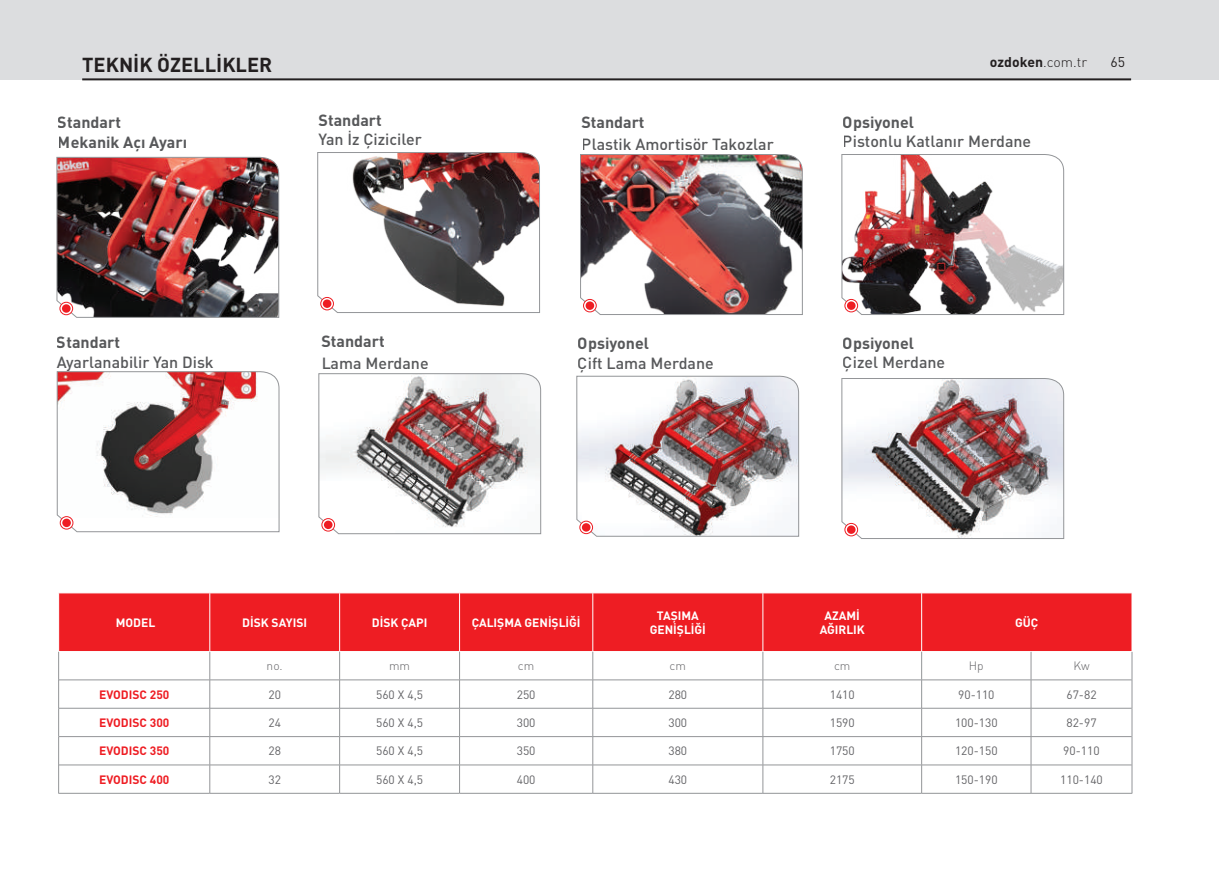
<style>
.page{position:relative;width:1219px;height:896px;background:#fff}
.page>*{position:absolute;margin:0;border:0;box-sizing:border-box;transform-origin:0 0}
.t1{font:700 20px "DIN Pro";color:#231f20}
.t2{font:500 16px "DIN Pro";color:#57585a}
.t3{font:700 16px "DIN Pro";color:#57585a}
.t4{font:700 14px "DIN Pro";color:#231f20}
.t5{font:14px "DIN Pro";color:#231f20}
.t6{font:12px "DIN Pro";color:#636366}
.t7{font:700 12px/14.4px "DIN Pro";color:#fff;text-align:center}
.t8{font:700 12px "DIN Pro";color:#ee1d23}
.t9{font:300 12px "DIN Pro";color:#636366}
.s1{font-weight:300}
</style>
<div class="page">
<div style="left:0;top:0;width:1219px;height:79px;background:#dcdddf"></div>
<hr style="left:82px;top:78px;width:1049px;height:2px;background:#231f20">
<img style="left:576px;top:375px;width:223px;height:162px">
<svg style="left:580px;top:521px;width:13px;height:12px"></svg>
<div style="left:579px;top:521px;width:14px;height:13px;border:1px solid #ee1d23;border-radius:50%"></div>
<div style="left:582px;top:523px;width:8px;height:8px;background:#ee1d23;border-radius:50%"></div>
<svg style="left:317px;top:152px;width:223px;height:161px"></svg>
<svg style="left:321px;top:297px;width:12px;height:13px"></svg>
<div style="left:320px;top:297px;width:14px;height:13px;border:1px solid #ee1d23;border-radius:50%"></div>
<div style="left:323px;top:299px;width:8px;height:9px;background:#ee1d23;border-radius:50%"></div>
<img style="left:841px;top:378px;width:223px;height:161px">
<svg style="left:845px;top:523px;width:13px;height:13px"></svg>
<div style="left:844px;top:523px;width:14px;height:13px;border:1px solid #ee1d23;border-radius:50%"></div>
<div style="left:847px;top:525px;width:9px;height:9px;background:#ee1d23;border-radius:50%"></div>
<img style="left:56px;top:156px;width:223px;height:162px">
<svg style="left:60px;top:302px;width:13px;height:13px"></svg>
<div style="left:59px;top:302px;width:14px;height:13px;border:1px solid #ee1d23;border-radius:50%"></div>
<div style="left:62px;top:304px;width:9px;height:9px;background:#ee1d23;border-radius:50%"></div>
<img style="left:318px;top:373px;width:223px;height:161px">
<svg style="left:322px;top:518px;width:13px;height:13px"></svg>
<div style="left:321px;top:518px;width:14px;height:13px;border:1px solid #ee1d23;border-radius:50%"></div>
<div style="left:324px;top:520px;width:9px;height:9px;background:#ee1d23;border-radius:50%"></div>
<img style="left:580px;top:154px;width:223px;height:161px">
<svg style="left:583px;top:299px;width:13px;height:13px"></svg>
<div style="left:583px;top:299px;width:14px;height:13px;border:1px solid #ee1d23;border-radius:50%"></div>
<div style="left:586px;top:301px;width:8px;height:9px;background:#ee1d23;border-radius:50%"></div>
<img style="left:841px;top:154px;width:223px;height:161px">
<svg style="left:845px;top:299px;width:13px;height:13px"></svg>
<div style="left:844px;top:299px;width:14px;height:13px;border:1px solid #ee1d23;border-radius:50%"></div>
<div style="left:847px;top:301px;width:9px;height:9px;background:#ee1d23;border-radius:50%"></div>
<svg style="left:57px;top:371px;width:222px;height:161px"></svg>
<svg style="left:60px;top:516px;width:13px;height:13px"></svg>
<div style="left:60px;top:516px;width:13px;height:13px;border:1px solid #ee1d23;border-radius:50%"></div>
<div style="left:62px;top:518px;width:9px;height:9px;background:#ee1d23;border-radius:50%"></div>
<div style="left:59px;top:593px;width:1073px;height:58px;background:#ee1d23"></div>
<hr style="left:209px;top:593px;width:1px;height:58px;background:#fff">
<hr style="left:339px;top:593px;width:1px;height:58px;background:#fff">
<hr style="left:459px;top:593px;width:1px;height:58px;background:#fff">
<hr style="left:592px;top:593px;width:1px;height:58px;background:#fff">
<hr style="left:763px;top:593px;width:1px;height:58px;background:#fff">
<hr style="left:921px;top:593px;width:1px;height:58px;background:#fff">
<svg style="left:58px;top:652px;width:1px;height:141px"></svg>
<hr style="left:59px;top:679px;width:151px;height:1px;background:#939598">
<hr style="left:59px;top:708px;width:151px;height:1px;background:#939598">
<hr style="left:59px;top:736px;width:151px;height:1px;background:#939598">
<hr style="left:59px;top:764px;width:151px;height:1px;background:#939598">
<hr style="left:58px;top:793px;width:152px;height:1px;background:#939598">
<svg style="left:209px;top:652px;width:1px;height:141px"></svg>
<hr style="left:210px;top:679px;width:130px;height:1px;background:#939598">
<hr style="left:210px;top:708px;width:130px;height:1px;background:#939598">
<hr style="left:210px;top:736px;width:130px;height:1px;background:#939598">
<hr style="left:210px;top:764px;width:130px;height:1px;background:#939598">
<hr style="left:210px;top:793px;width:130px;height:1px;background:#939598">
<svg style="left:339px;top:652px;width:1px;height:141px"></svg>
<hr style="left:340px;top:679px;width:120px;height:1px;background:#939598">
<hr style="left:340px;top:708px;width:120px;height:1px;background:#939598">
<hr style="left:340px;top:736px;width:120px;height:1px;background:#939598">
<hr style="left:340px;top:764px;width:120px;height:1px;background:#939598">
<hr style="left:340px;top:793px;width:120px;height:1px;background:#939598">
<svg style="left:459px;top:652px;width:1px;height:141px"></svg>
<hr style="left:460px;top:679px;width:133px;height:1px;background:#939598">
<hr style="left:460px;top:708px;width:133px;height:1px;background:#939598">
<hr style="left:460px;top:736px;width:133px;height:1px;background:#939598">
<hr style="left:460px;top:764px;width:133px;height:1px;background:#939598">
<hr style="left:460px;top:793px;width:133px;height:1px;background:#939598">
<svg style="left:592px;top:652px;width:1px;height:141px"></svg>
<hr style="left:593px;top:679px;width:170px;height:1px;background:#939598">
<hr style="left:593px;top:708px;width:170px;height:1px;background:#939598">
<hr style="left:593px;top:736px;width:170px;height:1px;background:#939598">
<hr style="left:593px;top:764px;width:170px;height:1px;background:#939598">
<hr style="left:593px;top:793px;width:170px;height:1px;background:#939598">
<svg style="left:763px;top:652px;width:1px;height:141px"></svg>
<hr style="left:763px;top:679px;width:159px;height:1px;background:#939598">
<hr style="left:763px;top:708px;width:159px;height:1px;background:#939598">
<hr style="left:763px;top:736px;width:159px;height:1px;background:#939598">
<hr style="left:763px;top:764px;width:159px;height:1px;background:#939598">
<hr style="left:763px;top:793px;width:159px;height:1px;background:#939598">
<svg style="left:921px;top:652px;width:1px;height:141px"></svg>
<hr style="left:922px;top:679px;width:109px;height:1px;background:#939598">
<hr style="left:922px;top:708px;width:109px;height:1px;background:#939598">
<hr style="left:922px;top:736px;width:109px;height:1px;background:#939598">
<hr style="left:922px;top:764px;width:109px;height:1px;background:#939598">
<hr style="left:922px;top:793px;width:109px;height:1px;background:#939598">
<svg style="left:1031px;top:652px;width:1px;height:141px"></svg>
<hr style="left:1031px;top:679px;width:101px;height:1px;background:#939598">
<svg style="left:1132px;top:652px;width:1px;height:141px"></svg>
<hr style="left:1031px;top:708px;width:101px;height:1px;background:#939598">
<hr style="left:1031px;top:736px;width:101px;height:1px;background:#939598">
<hr style="left:1031px;top:764px;width:101px;height:1px;background:#939598">
<hr style="left:1031px;top:793px;width:101px;height:1px;background:#939598">
<h1 class="t1" style="left:82px;top:51px;width:192px">TEKNİK ÖZELLİKLER</h1>
<p class="t4" style="left:990px;top:53px;width:99px">ozdoken<span class="s1">.com.tr</span></p>
<p class="t5" style="left:1111px;top:54px;width:16px">65</p>
<h2 class="t3" style="left:58px;top:111px;width:65px">Standart</h2>
<h2 class="t3" style="left:58px;top:132px;width:131px">Mekanik Açı Ayarı</h2>
<h2 class="t3" style="left:319px;top:109px;width:65px">Standart</h2>
<h2 class="t2" style="left:319px;top:128px;width:105px">Yan İz Çiziciler</h2>
<h2 class="t3" style="left:581px;top:111px;width:65px">Standart</h2>
<h2 class="t2" style="left:582px;top:133px;width:194px">Plastik Amortisör Takozlar</h2>
<h2 class="t3" style="left:843px;top:111px;width:73px">Opsiyonel</h2>
<h2 class="t2" style="left:843px;top:130px;width:190px">Pistonlu Katlanır Merdane</h2>
<h2 class="t3" style="left:57px;top:331px;width:65px">Standart</h2>
<h2 class="t3" style="left:321px;top:330px;width:65px">Standart</h2>
<h2 class="t3" style="left:578px;top:333px;width:73px">Opsiyonel</h2>
<h2 class="t3" style="left:843px;top:332px;width:73px">Opsiyonel</h2>
<h2 class="t2" style="left:57px;top:351px;width:159px">Ayarlanabilir Yan Disk</h2>
<h2 class="t2" style="left:321px;top:352px;width:109px">Lama Merdane</h2>
<h2 class="t2" style="left:843px;top:352px;width:104px">Çizel Merdane</h2>
<h2 class="t2" style="left:578px;top:352px;width:138px">Çift Lama Merdane</h2>
<p class="t7" style="left:116px;top:615px;width:41px">MODEL</p>
<p class="t7" style="left:242px;top:615px;width:67px">DİSK SAYISI</p>
<p class="t7" style="left:372px;top:615px;width:57px">DİSK ÇAPI</p>
<p class="t7" style="left:472px;top:615px;width:110px">ÇALIŞMA GENİŞLİĞİ</p>
<p class="t7" style="left:650px;top:607px;width:58px">TAŞIMA<br>GENİŞLİĞİ</p>
<p class="t7" style="left:820px;top:607px;width:47px">AZAMİ<br>AĞIRLIK</p>
<p class="t7" style="left:1015px;top:615px;width:25px">GÜÇ</p>
<p class="t9" style="left:267px;top:658px;width:18px">no.</p>
<p class="t9" style="left:389px;top:658px;width:23px">mm</p>
<p class="t9" style="left:518px;top:658px;width:18px">cm</p>
<p class="t9" style="left:670px;top:658px;width:18px">cm</p>
<p class="t9" style="left:834px;top:658px;width:18px">cm</p>
<p class="t9" style="left:969px;top:658px;width:16px">Hp</p>
<p class="t9" style="left:1073px;top:658px;width:18px">Kw</p>
<p class="t8" style="left:99px;top:686px;width:72px">EVODISC 250</p>
<p class="t6" style="left:268px;top:687px;width:14px">20</p>
<p class="t6" style="left:376px;top:687px;width:49px">560 X 4,5</p>
<p class="t6" style="left:517px;top:687px;width:20px">250</p>
<p class="t6" style="left:668px;top:687px;width:20px">280</p>
<p class="t6" style="left:830px;top:687px;width:27px">1410</p>
<p class="t6" style="left:958px;top:687px;width:38px">90-110</p>
<p class="t6" style="left:1066px;top:687px;width:32px">67-82</p>
<p class="t8" style="left:99px;top:714px;width:72px">EVODISC 300</p>
<p class="t6" style="left:268px;top:715px;width:14px">24</p>
<p class="t6" style="left:376px;top:715px;width:49px">560 X 4,5</p>
<p class="t6" style="left:517px;top:715px;width:20px">300</p>
<p class="t6" style="left:668px;top:715px;width:20px">300</p>
<p class="t6" style="left:830px;top:715px;width:27px">1590</p>
<p class="t6" style="left:955px;top:715px;width:44px">100-130</p>
<p class="t6" style="left:1066px;top:715px;width:32px">82-97</p>
<p class="t8" style="left:99px;top:743px;width:72px">EVODISC 350</p>
<p class="t6" style="left:268px;top:743px;width:14px">28</p>
<p class="t6" style="left:376px;top:743px;width:49px">560 X 4,5</p>
<p class="t6" style="left:517px;top:743px;width:20px">350</p>
<p class="t6" style="left:668px;top:743px;width:20px">380</p>
<p class="t6" style="left:830px;top:743px;width:27px">1750</p>
<p class="t6" style="left:955px;top:743px;width:44px">120-150</p>
<p class="t6" style="left:1063px;top:743px;width:38px">90-110</p>
<p class="t8" style="left:99px;top:771px;width:72px">EVODISC 400</p>
<p class="t6" style="left:268px;top:772px;width:14px">32</p>
<p class="t6" style="left:376px;top:772px;width:49px">560 X 4,5</p>
<p class="t6" style="left:517px;top:772px;width:20px">400</p>
<p class="t6" style="left:668px;top:772px;width:20px">430</p>
<p class="t6" style="left:830px;top:772px;width:27px">2175</p>
<p class="t6" style="left:955px;top:772px;width:44px">150-190</p>
<p class="t6" style="left:1060px;top:772px;width:44px">110-140</p>
</div>
